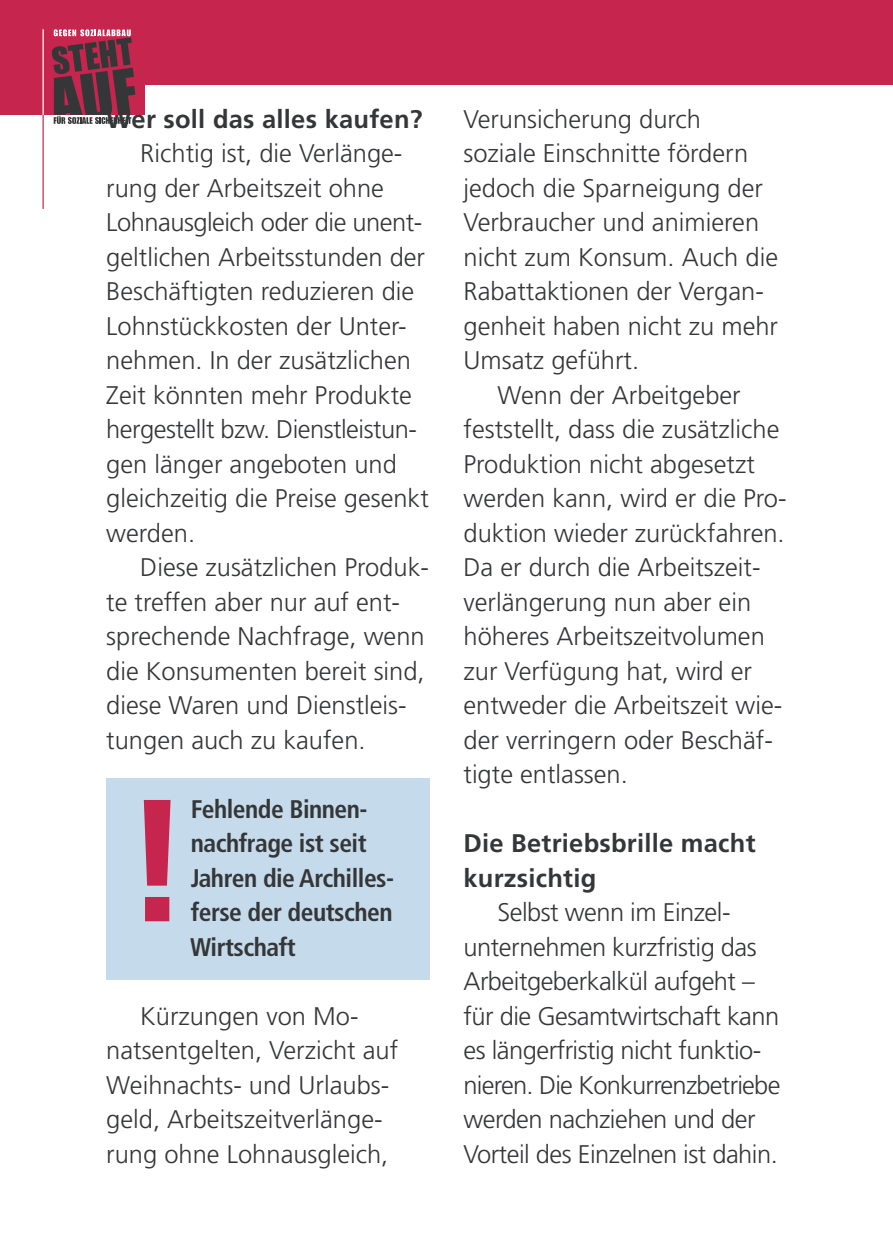
<style>
.page{position:relative;width:893px;height:1259px;background:#fff}
.page>*{position:absolute;margin:0;border:0;box-sizing:border-box;transform-origin:0 0}
.t1{font:700 173.7px "Frutiger";color:#c6254d}
.t2{font:300 25.5px/34.5px "Frutiger";color:#353638}
.t3{font:300 25.5px/34.5px "Frutiger";letter-spacing:-.02em;color:#353638}
.t4{font:700 condensed 25.5px/34.5px "Frutiger";letter-spacing:-.02em;color:#353638}
.t5{font:700 25.5px/34.5px "Frutiger";letter-spacing:.01em;color:#353638}
</style>
<div class="page">
<div style="left:106px;top:778px;width:323px;height:201px;background:#c5dbeb"></div>
<div style="left:0;top:0;width:893px;height:85px;background:#c6254d"></div>
<div style="left:0;top:61px;width:145px;height:54px;background:#c6254d"></div>
<svg style="left:52px;top:29px;width:83px;height:95px"></svg>
<hr style="left:43px;top:115px;width:1px;height:94px;background:#c6254d">
<hr style="left:43px;top:29px;width:1px;height:86px;background:#fff">
<p class="t5" style="left:106px;top:101px;width:318px">Wer soll das alles kaufen?</p>
<p class="t2" style="left:106px;top:136px;width:324px;text-indent:34px">Richtig ist, die Verlänge&shy;rung der Arbeitszeit ohne<br>Lohnausgleich oder die unent&shy;geltlichen Arbeitsstunden der<br>Beschäftigten reduzieren die<br>Lohnstückkosten der Unter&shy;nehmen. In der zusätzlichen<br>Zeit könnten mehr Produkte hergestellt bzw. Dienstleistun&shy;gen länger angeboten und gleichzeitig die Preise gesenkt werden.</p>
<p class="t2" style="left:106px;top:550px;width:324px;text-indent:34px">Diese zusätzlichen Produk&shy;te treffen aber nur auf ent&shy;sprechende Nachfrage, wenn die Konsumenten bereit sind, diese Waren und Dienstleis&shy;tungen auch zu kaufen.</p>
<h1 class="t1" style="left:123px;top:759px;width:69px">!</h1>
<p class="t4" style="left:190px;top:791px;width:205px">Fehlende Binnen&shy;nachfrage ist seit<br>Jahren die Archilles&shy;ferse der deutschen<br>Wirtschaft</p>
<p class="t2" style="left:106px;top:998px;width:293px;text-indent:34px">Kürzungen von Mo&shy;natsentgelten, Verzicht auf<br>Weihnachts- und Urlaubs&shy;geld, Arbeitszeitverlänge&shy;rung ohne Lohnausgleich,</p>
<p class="t2" style="left:463px;top:101px;width:316px">Verunsicherung durch soziale Einschnitte fördern jedoch die Sparneigung der<br>Verbraucher und animieren nicht zum Konsum. Auch die<br>Rabattaktionen der Vergan&shy;genheit haben nicht zu mehr<br>Umsatz geführt.</p>
<p class="t2" style="left:463px;top:377px;width:325px;text-indent:34px">Wenn der Arbeitgeber feststellt, dass die zusätzliche<br>Produktion nicht abgesetzt werden kann, wird er die Pro&shy;duktion wieder zurückfahren.<br>Da er durch die Arbeitszeit&shy;verlängerung nun aber ein höheres Arbeitszeitvolumen zur Verfügung hat, wird er entweder die Arbeitszeit wie&shy;der verringern oder Beschäf&shy;tigte entlassen.</p>
<p class="t5" style="left:463px;top:826px;width:294px">Die Betriebsbrille macht kurzsichtig</p>
<p class="t3" style="left:463px;top:895px;width:318px;text-indent:34px">Selbst wenn im Einzel&shy;unternehmen kurzfristig das<br>Arbeitgeberkalkül aufgeht – für die Gesamtwirtschaft kann es längerfristig nicht funktio&shy;nieren. Die Konkurrenzbetriebe werden nachziehen und der<br>Vorteil des Einzelnen ist dahin.</p>
</div>
